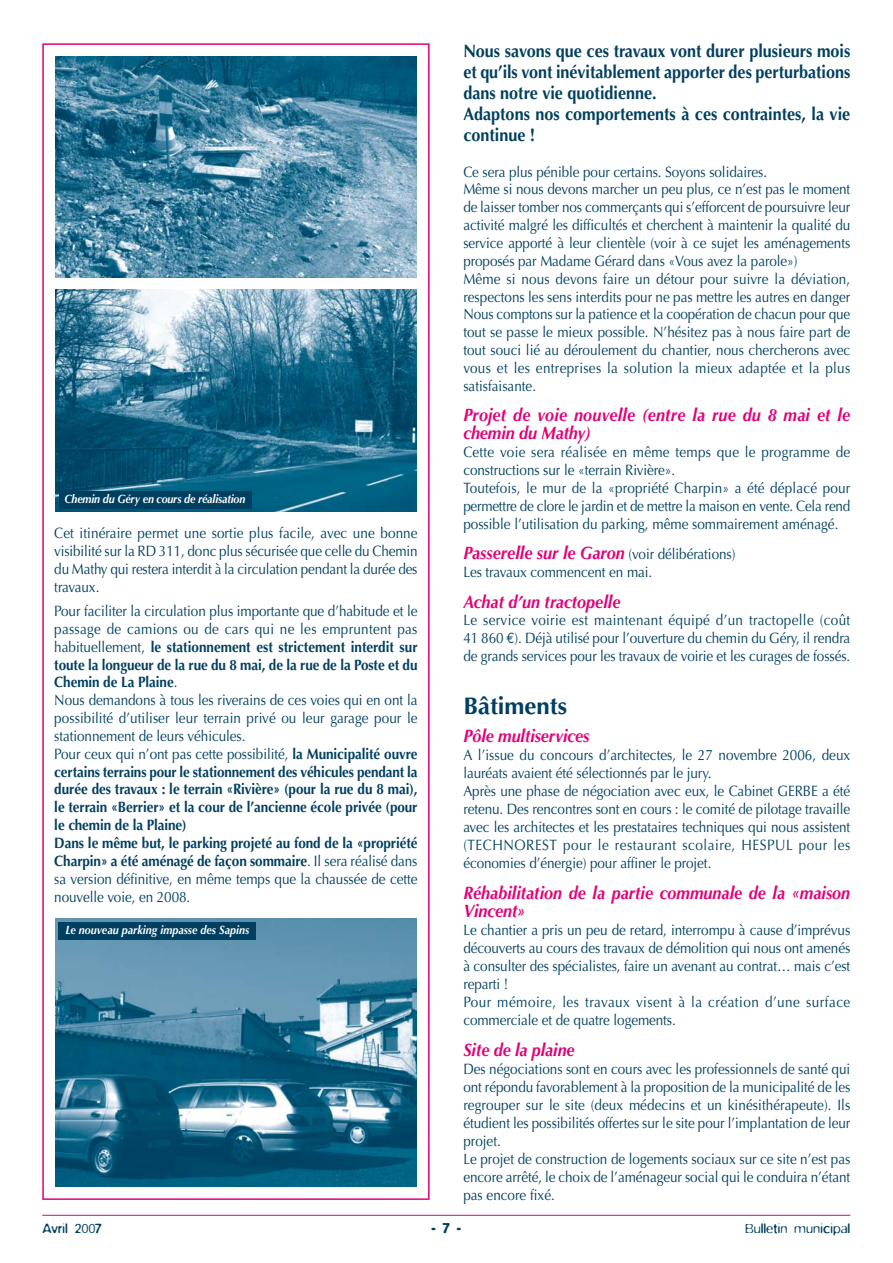
<style>
.page{position:relative;width:893px;height:1263px;background:#fff}
.page>*{position:absolute;margin:0;border:0;box-sizing:border-box;transform-origin:0 0}
.t1{font:700 24px "Optima";color:#003f5f}
.t2{font:italic 700 18px/17.9px "Optima";color:#e20077;scale:.9 1}
.t3{font:700 18px/21px "Optima";color:#003f5f;scale:.9 1}
.t4{font:15px/17.9px "Optima";letter-spacing:-.005em;color:#003f5f;scale:.9 1}
.t5{font:700 15px/17.9px "Optima";letter-spacing:-.005em;color:#003f5f;scale:.9 1}
.t6{font:300 15px "Blur";color:#003f5f}
.t7{font:500 15px "Blur";color:#003f5f}
.t8{font:italic 700 12px "Optima";letter-spacing:-.01em;color:#fff;scale:.9 1}
.s1{font-weight:400}
.s2{font-weight:400;font-style:normal;font-size:15px;color:#003f5f}
.s3{font-family:"Euro Mono"}
</style>
<div class="page">
<hr style="left:42px;top:1215px;width:808px;height:1px;background:#e20077">
<div style="left:42px;top:43px;width:388px;height:1157px;border:2px solid #e20077"></div>
<img style="left:55px;top:57px;width:361px;height:221px">
<img style="left:55px;top:289px;width:361px;height:223px">
<img style="left:55px;top:918px;width:361px;height:268px">
<div style="left:59px;top:491px;width:192px;height:17px;background:#003f5f"></div>
<div style="left:59px;top:922px;width:197px;height:17px;background:#003f5f"></div>
<p class="t8" style="left:65px;top:494px;width:202px">Chemin du Géry en cours de réalisation</p>
<p class="t4" style="left:54px;top:526px;width:405px;text-align:justify">Cet itinéraire permet une sortie plus facile, avec une bonne visibilité sur la RD 311, donc plus sécurisée que celle du Chemin du Mathy qui restera interdit à la circulation pendant la durée des travaux.</p>
<p class="t5" style="left:54px;top:603px;width:405px"><span class="s1">Pour faciliter la circulation plus importante que d’habitude et le passage de camions ou de cars qui ne les empruntent pas habituellement,</span> le stationnement est strictement interdit sur toute la longueur de la rue du 8 mai, de la rue de la Poste et du Chemin de La Plaine<span class="s1">.<br>Nous demandons à tous les riverains de ces voies qui en ont la possibilité d’utiliser leur terrain privé ou leur garage pour le stationnement de leurs véhicules.<br>Pour ceux qui n’ont pas cette possibilité,</span> la Municipalité ouvre certains terrains pour le stationnement des véhicules pendant la durée des travaux : le terrain «Rivière» (pour la rue du 8 mai), le terrain «Berrier» et la cour de l’ancienne école privée (pour le chemin de la Plaine)<br>Dans le même but, le parking projeté au fond de la «propriété Charpin» a été aménagé de façon sommaire<span class="s1">. Il sera réalisé dans sa version définitive, en même temps que la chaussée de cette nouvelle voie, en 2008.</span></p>
<p class="t8" style="left:65px;top:924px;width:206px">Le nouveau parking impasse des Sapins</p>
<p class="t3" style="left:463px;top:42px;width:431px">Nous savons que ces travaux vont durer plusieurs mois et qu’ils vont inévitablement apporter des perturbations dans notre vie quotidienne.<br>Adaptons nos comportements à ces contraintes, la vie continue !</p>
<p class="t4" style="left:463px;top:164px;width:431px">Ce sera plus pénible pour certains. Soyons solidaires.<br>Même si nous devons marcher un peu plus, ce n’est pas le moment de laisser tomber nos commerçants qui s’efforcent de poursuivre leur activité malgré les difficultés et cherchent à maintenir la qualité du service apporté à leur clientèle (voir à ce sujet les aménagements proposés par Madame Gérard dans «Vous avez la parole»)<br>Même si nous devons faire un détour pour suivre la déviation, respectons les sens interdits pour ne pas mettre les autres en danger Nous comptons sur la patience et la coopération de chacun pour que tout se passe le mieux possible. N’hésitez pas à nous faire part de tout souci lié au déroulement du chantier, nous chercherons avec vous et les entreprises la solution la mieux adaptée et la plus satisfaisante.</p>
<p class="t2" style="left:463px;top:408px;width:431px">Projet de voie nouvelle (entre la rue du 8 mai et le chemin du Mathy)</p>
<p class="t4" style="left:463px;top:445px;width:431px">Cette voie sera réalisée en même temps que le programme de constructions sur le «terrain Rivière».<br>Toutefois, le mur de la «propriété Charpin» a été déplacé pour permettre de clore le jardin et de mettre la maison en vente. Cela rend possible l’utilisation du parking, même sommairement aménagé.</p>
<p class="t2" style="left:463px;top:546px;width:304px">Passerelle sur le Garon <span class="s2">(voir délibérations)</span></p>
<p class="t4" style="left:463px;top:564px;width:211px">Les travaux commencent en mai.</p>
<p class="t2" style="left:463px;top:594px;width:176px">Achat d’un tractopelle</p>
<p class="t4" style="left:463px;top:613px;width:431px;text-align:justify">Le service voirie est maintenant équipé d’un tractopelle (coût 41 860 <span class="s3">€</span>). Déjà utilisé pour l’ouverture du chemin du Géry, il rendra de grands services pour les travaux de voirie et les curages de fossés.</p>
<h1 class="t1" style="left:463px;top:696px;width:105px">Bâtiments</h1>
<p class="t2" style="left:463px;top:729px;width:142px">Pôle multiservices</p>
<p class="t4" style="left:463px;top:748px;width:431px">A l’issue du concours d’architectes, le 27 novembre 2006, deux lauréats avaient été sélectionnés par le jury.<br>Après une phase de négociation avec eux, le Cabinet GERBE a été retenu. Des rencontres sont en cours : le comité de pilotage travaille avec les architectes et les prestataires techniques qui nous assistent (TECHNOREST pour le restaurant scolaire, HESPUL pour les économies d’énergie) pour affiner le projet.</p>
<p class="t2" style="left:463px;top:886px;width:431px">Réhabilitation de la partie communale de la «maison<br>Vincent»</p>
<p class="t4" style="left:463px;top:922px;width:431px">Le chantier a pris un peu de retard, interrompu à cause d’imprévus découverts au cours des travaux de démolition qui nous ont amenés à consulter des spécialistes, faire un avenant au contrat… mais c’est reparti !<br>Pour mémoire, les travaux visent à la création d’une surface commerciale et de quatre logements.</p>
<p class="t2" style="left:463px;top:1042px;width:125px">Site de la plaine</p>
<p class="t4" style="left:463px;top:1061px;width:431px">Des négociations sont en cours avec les professionnels de santé qui ont répondu favorablement à la proposition de la municipalité de les regrouper sur le site (deux médecins et un kinésithérapeute). Ils étudient les possibilités offertes sur le site pour l’implantation de leur projet.<br>Le projet de construction de logements sociaux sur ce site n’est pas encore arrêté, le choix de l’aménageur social qui le conduira n’étant pas encore fixé.</p>
<p class="t6" style="left:42px;top:1223px;width:61px">Avril 2007</p>
<p class="t7" style="left:431px;top:1222px;width:31px">- 7 -</p>
<p class="t6" style="left:745px;top:1223px;width:107px">Bulletin municipal</p>
</div>
